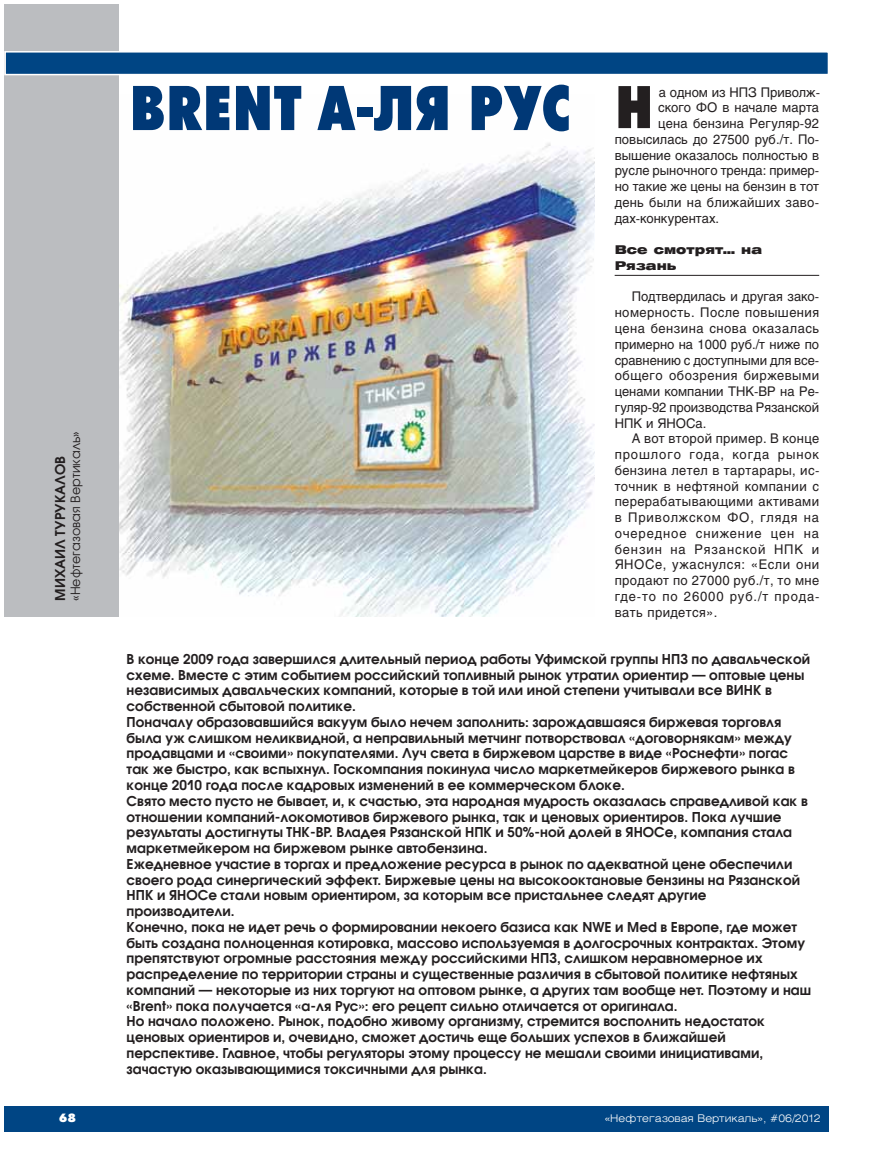
<style>
.page{position:relative;width:893px;height:1170px;background:#fff}
.page>*{position:absolute;margin:0;border:0;box-sizing:border-box;transform-origin:0 0}
.t1{font:700 63px "Futura Futuris X Cond C";color:#003876}
.t2{font:700 60px "Futura Futuris X Cond C";color:#231f20}
.t3{font:600 13.5px/15.8px "Avant Garde Gothic C";letter-spacing:.005em;color:#231f20}
.t4{font:13.2px/15.8px "Helios";color:#231f20;text-align:justify}
.t5{font:13.2px "Helios";letter-spacing:.02em;color:#231f20}
.t6{font:12.75px "Avant Garde Gothic C";letter-spacing:.005em;color:#231f20}
.t7{font:900 12px/15.8px "Helios Ext";letter-spacing:.005em;color:#231f20}
.t8{font:12px "Futura Futuris XC";color:#fff}
.t9{font:300 10.5px "Helios Ext";color:#fff}
</style>
<div class="page">
<hr style="left:615px;top:275px;width:204px;height:1px;background:#231f20">
<img style="left:119px;top:143px;width:475px;height:473px">
<div style="left:4px;top:1106px;width:825px;height:25px;background:#004584"></div>
<div style="left:4px;top:4px;width:115px;height:612px;background:#bbbdc0"></div>
<div style="left:6px;top:53px;width:822px;height:21px;background:#004584"></div>
<div style="left:4px;top:51px;width:825px;height:24px;border:2px solid #fff"></div>
<p class="t6" style="left:70px;top:601px;width:171px;rotate:-90deg">«Нефтегазовая Вертикаль»</p>
<p class="t3" style="left:54px;top:601px;width:146px;rotate:-90deg">МИХАИЛ ТУРУКАЛОВ</p>
<h1 class="t1" style="left:129px;top:84px;width:443px">BRENT А-ЛЯ РУС</h1>
<h2 class="t2" style="left:615px;top:84px;width:41px">Н</h2>
<p class="t4" style="left:659px;top:85px;width:163px">а одном из НПЗ Приволж-</p>
<p class="t4" style="left:658px;top:101px;width:162px">ского ФО в начале марта</p>
<p class="t4" style="left:658px;top:117px;width:163px">цена бензина Регуляр-92</p>
<p class="t4" style="left:615px;top:133px;width:206px">повысилась до 27500 руб./т. По-</p>
<p class="t4" style="left:615px;top:148px;width:206px">вышение оказалось полностью в</p>
<p class="t4" style="left:615px;top:164px;width:206px">русле рыночного тренда: пример-</p>
<p class="t4" style="left:615px;top:180px;width:206px">но такие же цены на бензин в тот</p>
<p class="t5" style="left:615px;top:197px;width:206px">день были на ближайших заво-</p>
<p class="t4" style="left:615px;top:211px;width:106px">дах-конкурентах.</p>
<p class="t7" style="left:615px;top:243px;width:149px">Все смотрят… на<br>Рязань</p>
<p class="t4" style="left:615px;top:290px;width:206px;text-indent:17px">Подтвердилась и другая зако&shy;номерность. После повышения цена бензина снова оказалась примерно на 1000 руб./т ниже по сравнению с доступными для все&shy;общего обозрения биржевыми ценами компании ТНК-ВР на Ре&shy;гуляр-92 производства Рязанской НПК и ЯНОСа.</p>
<p class="t4" style="left:615px;top:432px;width:206px;text-indent:17px">А вот второй пример. В конце прошлого года, когда рынок бензина летел в тартарары, ис&shy;точник в нефтяной компании с перерабатывающими активами в Приволжском ФО, глядя на очередное снижение цен на бензин на Рязанской НПК и ЯНОСе, ужаснулся: «Если они продают по 27000 руб./т, то мне где-то по 26000 руб./т прода&shy;вать придется».</p>
<p class="t3" style="left:127px;top:652px;width:686px">В конце 2009 года завершился длительный период работы Уфимской группы НПЗ по давальческой схеме. Вместе с этим событием российский топливный рынок утратил ориентир — оптовые цены независимых давальческих компаний, которые в той или иной степени учитывали все ВИНК в собственной сбытовой политике.<br>Поначалу образовавшийся вакуум было нечем заполнить: зарождавшаяся биржевая торговля была уж слишком неликвидной, а неправильный метчинг потворствовал «договорнякам» между продавцами и «своими» покупателями. Луч света в биржевом царстве в виде «Роснефти» погас так же быстро, как вспыхнул. Госкомпания покинула число маркетмейкеров биржевого рынка в конце 2010 года после кадровых изменений в ее коммерческом блоке.<br>Свято место пусто не бывает, и, к счастью, эта народная мудрость оказалась справедливой как в отношении компаний-локомотивов биржевого рынка, так и ценовых ориентиров. Пока лучшие результаты достигнуты ТНК-ВР. Владея Рязанской НПК и 50%-ной долей в ЯНОСе, компания стала маркетмейкером на биржевом рынке автобензина.<br>Ежедневное участие в торгах и предложение ресурса в рынок по адекватной цене обеспечили своего рода синергический эффект. Биржевые цены на высокооктановые бензины на Рязанской НПК и ЯНОСе стали новым ориентиром, за которым все пристальнее следят другие производители.<br>Конечно, пока не идет речь о формировании некоего базиса как NWE и Med в Европе, где может быть создана полноценная котировка, массово используемая в долгосрочных контрактах. Этому препятствуют огромные расстояния между российскими НПЗ, слишком неравномерное их распределение по территории страны и существенные различия в сбытовой политике нефтяных компаний — некоторые из них торгуют на оптовом рынке, а других там вообще нет. Поэтому и наш «Brent» пока получается «а-ля Рус»: его рецепт сильно отличается от оригинала.<br>Но начало положено. Рынок, подобно живому организму, стремится восполнить недостаток ценовых ориентиров и, очевидно, сможет достичь еще больших успехов в ближайшей перспективе. Главное, чтобы регуляторы этому процессу не мешали своими инициативами, зачастую оказывающимися токсичными для рынка.</p>
<p class="t8" style="left:59px;top:1113px;width:18px">68</p>
<p class="t9" style="left:605px;top:1113px;width:217px">«Нефтегазовая Вертикаль», #06/2012</p>
</div>
